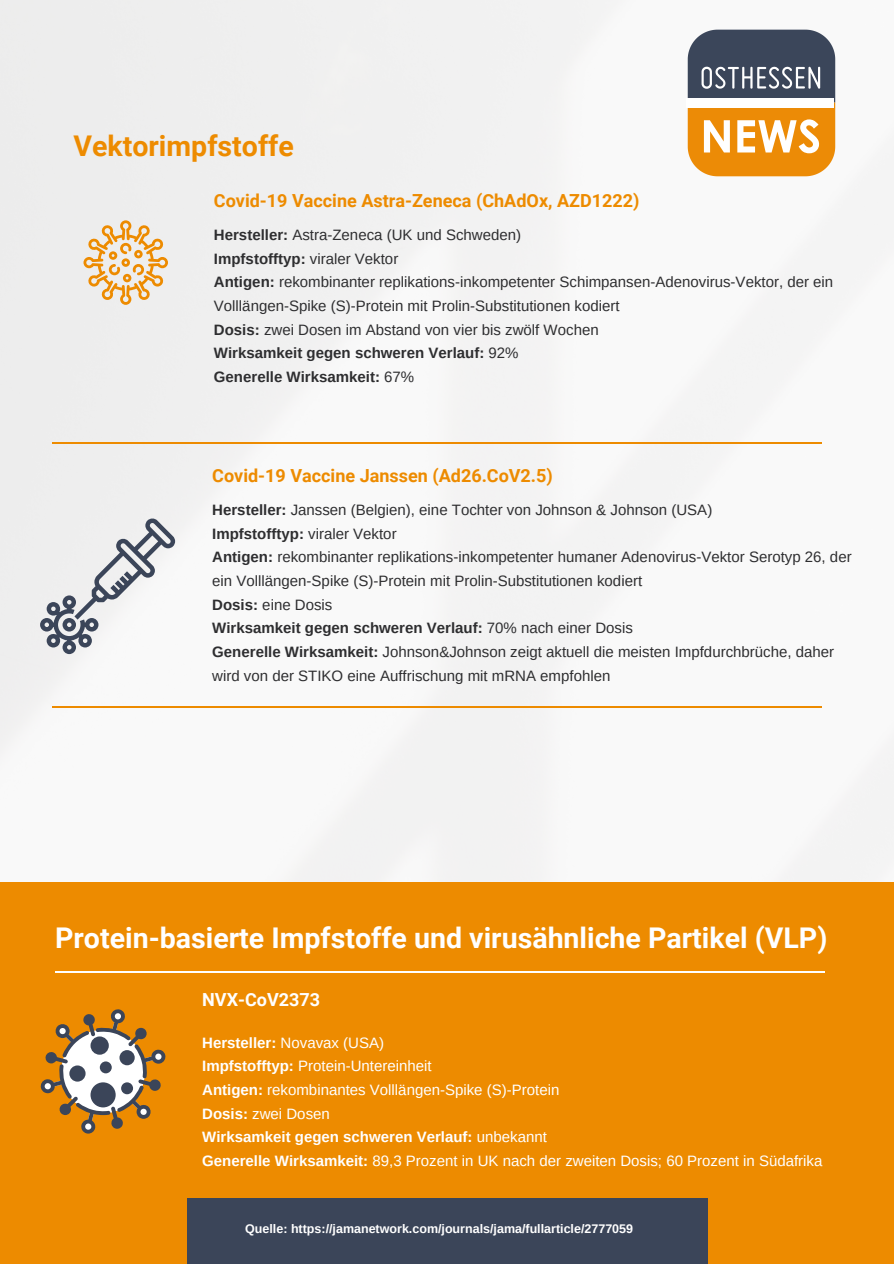
<style>
.page{position:relative;width:894px;height:1264px;background:#fff}
.page>*{position:absolute;margin:0;border:0;box-sizing:border-box;transform-origin:0 0}
.t1{font:700 28.5px "Roboto";color:#fff}
.t2{font:700 28.5px "Roboto";color:#ed8b00}
.t3{font:700 18px "Roboto";color:#ed8b00}
.t4{font:700 18px "Roboto";color:#fff}
.t5{font:15px/23.7px "Arimo";color:#2e2e30}
.t6{font:15px "Arimo";color:#fff}
.t7{font:700 15px "Arimo";color:#2e2e30}
.t8{font:700 15px "Arimo";color:#fff}
.t9{font:700 12.45px "Arimo";color:#fff}
.s1{font-weight:700}
.s2{font-weight:400}
</style>
<div class="page">
<img style="left:0;top:0;width:893px;height:882px">
<div style="left:0;top:882px;width:893px;height:381px;background:#ed8b00"></div>
<div style="left:187px;top:1197px;width:520px;height:66px;background:#3b4559"></div>
<hr style="left:52px;top:443px;width:769px;height:1px;background:#ed8b00">
<hr style="left:52px;top:706px;width:769px;height:1px;background:#ed8b00">
<svg style="left:83px;top:220px;width:85px;height:85px;background:#edd1a9"></svg>
<svg style="left:40px;top:518px;width:135px;height:136px"></svg>
<svg style="left:40px;top:1009px;width:126px;height:124px"></svg>
<hr style="left:55px;top:971px;width:769px;height:1px;background:#fff">
<svg style="left:686px;top:29px;width:150px;height:148px"></svg>
<p class="t2" style="left:73px;top:129px;width:222px">Vektorimpfstoffe</p>
<p class="t3" style="left:214px;top:190px;width:427px">Covid-19 Vaccine Astra-Zeneca (ChAdOx, AZD1222)</p>
<p class="t5" style="left:214px;top:223px;width:308px"><span class="s1">Hersteller:</span> Astra-Zeneca (UK und Schweden)</p>
<p class="t7" style="left:214px;top:250px;width:186px">Impfstofftyp: <span class="s2">viraler Vektor</span></p>
<p class="t5" style="left:214px;top:270px;width:620px"><span class="s1">Antigen:</span> rekombinanter replikations-inkompetenter Schimpansen-Adenovirus-Vektor, der ein<br>Volllängen-Spike (S)-Protein mit Prolin-Substitutionen kodiert</p>
<p class="t5" style="left:214px;top:317px;width:386px"><span class="s1">Dosis:</span> zwei Dosen im Abstand von vier bis zwölf Wochen</p>
<p class="t7" style="left:214px;top:345px;width:306px">Wirksamkeit gegen schweren Verlauf: <span class="s2">92%</span></p>
<p class="t7" style="left:214px;top:368px;width:202px">Generelle Wirksamkeit: <span class="s2">67%</span></p>
<p class="t3" style="left:212px;top:465px;width:342px">Covid-19 Vaccine Janssen (Ad26.CoV2.5)</p>
<p class="t5" style="left:212px;top:498px;width:501px"><span class="s1">Hersteller:</span> Janssen (Belgien), eine Tochter von Johnson &amp; Johnson (USA)</p>
<p class="t7" style="left:212px;top:525px;width:186px">Impfstofftyp: <span class="s2">viraler Vektor</span></p>
<p class="t5" style="left:212px;top:545px;width:640px"><span class="s1">Antigen:</span> rekombinanter replikations-inkompetenter humaner Adenovirus-Vektor Serotyp 26, der ein Volllängen-Spike (S)-Protein mit Prolin-Substitutionen kodiert</p>
<p class="t5" style="left:212px;top:592px;width:122px"><span class="s1">Dosis:</span> eine Dosis</p>
<p class="t7" style="left:212px;top:619px;width:422px">Wirksamkeit gegen schweren Verlauf: <span class="s2">70% nach einer Dosis</span></p>
<p class="t5" style="left:212px;top:639px;width:623px"><span class="s1">Generelle Wirksamkeit:</span> Johnson&amp;Johnson zeigt aktuell die meisten Impfdurchbrüche, daher wird von der STIKO eine Auffrischung mit mRNA empfohlen</p>
<p class="t1" style="left:55px;top:921px;width:773px">Protein-basierte Impfstoffe und virusähnliche Partikel (VLP)</p>
<p class="t4" style="left:202px;top:989px;width:119px">NVX-CoV2373</p>
<p class="t6" style="left:202px;top:1034px;width:183px"><span class="s1">Hersteller:</span> Novavax (USA)</p>
<p class="t6" style="left:202px;top:1057px;width:231px"><span class="s1">Impfstofftyp:</span> Protein-Untereinheit</p>
<p class="t6" style="left:202px;top:1081px;width:358px"><span class="s1">Antigen:</span> rekombinantes Volllängen-Spike (S)-Protein</p>
<p class="t6" style="left:202px;top:1105px;width:129px"><span class="s1">Dosis:</span> zwei Dosen</p>
<p class="t8" style="left:202px;top:1128px;width:346px">Wirksamkeit gegen schweren Verlauf: <span class="s2">unbekannt</span></p>
<p class="t6" style="left:202px;top:1152px;width:621px"><span class="s1">Generelle Wirksamkeit:</span> 89,3 Prozent in UK nach der zweiten Dosis; 60 Prozent in Südafrika</p>
<p class="t9" style="left:245px;top:1222px;width:389px">Quelle: https://jamanetwork.com/journals/jama/fullarticle/2777059</p>
</div>
